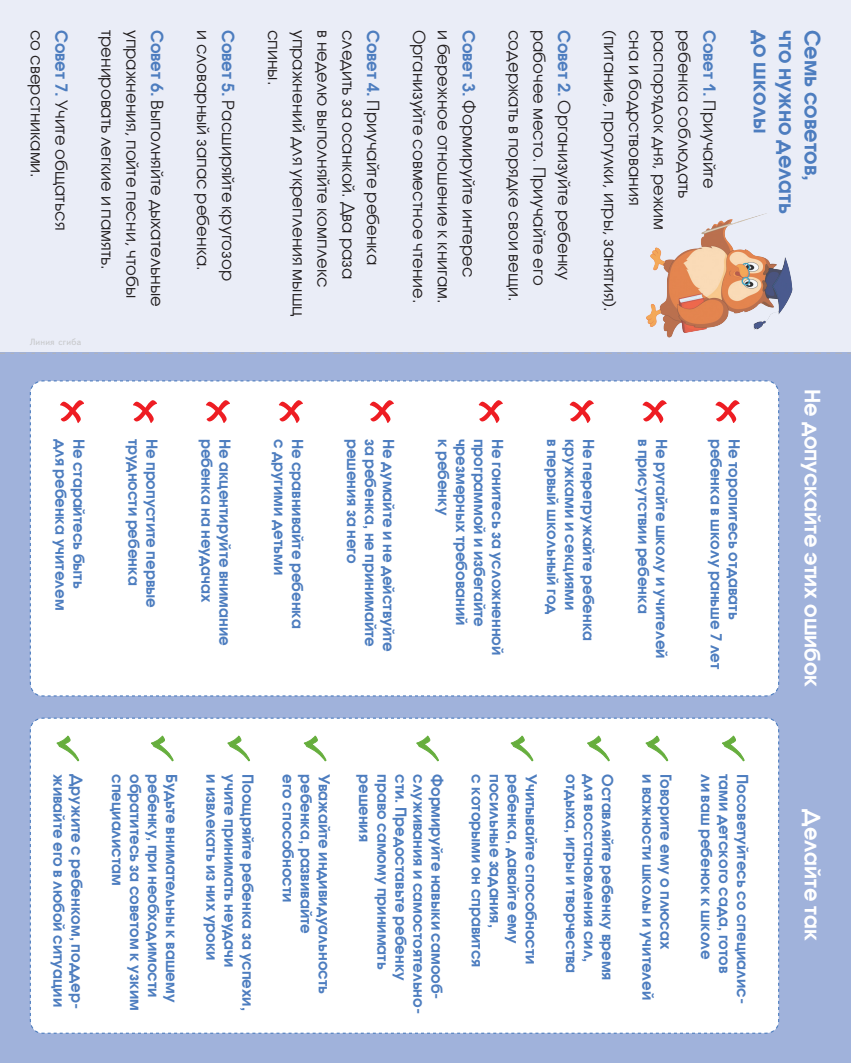
<style>
.page{position:relative;width:851px;height:1063px;background:#fff}
.page>*{position:absolute;margin:0;border:0;box-sizing:border-box;transform-origin:0 0}
.t1{font:700 21px "Avant Garde Gothic C";color:#4d7dbf}
.t2{font:700 21px "Avant Garde Gothic C";color:#fff}
.t3{font:16.5px "Avant Garde Gothic C";color:#231f20}
.t4{font:700 15px "Avant Garde Gothic C";color:#4d7dbf}
._10VREZ-txt{font:9px "Text Book C";letter-spacing:.02em;color:#c7c8ca}
.s1{font-weight:700;color:#4d7dbf}
</style>
<div class="page">
<div style="left:0;top:0;width:850px;height:1063px;background:#eaedf7"></div>
<div style="left:0;top:353px;width:850px;height:710px;background:#a0b2db"></div>
<svg style="left:0;top:353px;width:850px;height:1px"></svg>
<div style="left:29px;top:380px;width:750px;height:317px;background:#fff"></div>
<div style="left:29px;top:717px;width:750px;height:317px;background:#fff"></div>
<img style="left:646px;top:216px;width:132px;height:122px">
<p class="t3" style="left:47px;top:30px;width:150px;rotate:90deg">со сверстниками.</p>
<p class="t3" style="left:71px;top:30px;width:202px;rotate:90deg"><span class="s1">Совет 7.</span> Учите общаться</p>
<p class="t3" style="left:117px;top:30px;width:242px;rotate:90deg">тренировать легкие и память.</p>
<p class="t3" style="left:142px;top:30px;width:269px;rotate:90deg">упражнения, пойте песни, чтобы</p>
<p class="_10VREZ-txt" style="left:30px;top:337px;width:53px">Линия сгиба</p>
<p class="t3" style="left:167px;top:30px;width:278px;rotate:90deg"><span class="s1">Совет 6.</span> Выполняйте дыхательные</p>
<p class="t3" style="left:213px;top:30px;width:242px;rotate:90deg">и словарный запас ребенка.</p>
<p class="t3" style="left:238px;top:30px;width:253px;rotate:90deg"><span class="s1">Совет 5.</span> Расширяйте кругозор</p>
<p class="t3" style="left:284px;top:30px;width:57px;rotate:90deg">спины.</p>
<p class="t3" style="left:308px;top:30px;width:288px;rotate:90deg">упражнений для укрепления мышц</p>
<p class="t3" style="left:333px;top:30px;width:259px;rotate:90deg">в неделю выполняйте комплекс</p>
<p class="t3" style="left:358px;top:30px;width:251px;rotate:90deg">следить за осанкой. Два раза</p>
<p class="t3" style="left:383px;top:30px;width:237px;rotate:90deg"><span class="s1">Совет 4.</span> Приучайте ребенка</p>
<p class="t3" style="left:429px;top:30px;width:275px;rotate:90deg">Организуйте совместное чтение.</p>
<p class="t3" style="left:453px;top:30px;width:276px;rotate:90deg">и бережное отношение к книгам.</p>
<p class="t3" style="left:478px;top:30px;width:250px;rotate:90deg"><span class="s1">Совет 3.</span> Формируйте интерес</p>
<p class="t3" style="left:524px;top:30px;width:274px;rotate:90deg">содержать в порядке свои вещи.</p>
<p class="t3" style="left:549px;top:30px;width:258px;rotate:90deg">рабочее место. Приучайте его</p>
<p class="t3" style="left:574px;top:30px;width:252px;rotate:90deg"><span class="s1">Совет 2.</span> Организуйте ребенку</p>
<p class="t3" style="left:620px;top:30px;width:283px;rotate:90deg">(питание, прогулки, игры, занятия).</p>
<p class="t3" style="left:644px;top:30px;width:177px;rotate:90deg">сна и бодрствования</p>
<p class="t3" style="left:669px;top:30px;width:202px;rotate:90deg">распорядок дня, режим</p>
<p class="t3" style="left:694px;top:30px;width:170px;rotate:90deg">ребенка соблюдать</p>
<p class="t3" style="left:719px;top:30px;width:160px;rotate:90deg"><span class="s1">Совет 1.</span> Приучайте</p>
<p class="t1" style="left:774px;top:30px;width:105px;rotate:90deg">до школы</p>
<p class="t1" style="left:799px;top:30px;width:185px;rotate:90deg">что нужно делать</p>
<p class="t1" style="left:825px;top:30px;width:153px;rotate:90deg">Семь советов,</p>
<p class="t4" style="left:70px;top:439px;width:173px;rotate:90deg">для ребенка учителем</p>
<p class="t4" style="left:88px;top:439px;width:151px;rotate:90deg">Не старайтесь быть</p>
<p class="t4" style="left:143px;top:439px;width:148px;rotate:90deg">трудности ребенка</p>
<p class="t4" style="left:161px;top:439px;width:171px;rotate:90deg">Не пропустите первые</p>
<p class="t4" style="left:216px;top:439px;width:165px;rotate:90deg">ребенка на неудачах</p>
<p class="t4" style="left:234px;top:439px;width:209px;rotate:90deg">Не акцентируйте внимание</p>
<p class="t4" style="left:380px;top:439px;width:210px;rotate:90deg">за ребенка, не принимайте</p>
<p class="t4" style="left:398px;top:439px;width:215px;rotate:90deg">Не думайте и не действуйте</p>
<p class="t4" style="left:289px;top:439px;width:138px;rotate:90deg">с другими детьми</p>
<p class="t4" style="left:307px;top:439px;width:192px;rotate:90deg">Не сравнивайте ребенка</p>
<p class="t4" style="left:362px;top:439px;width:127px;rotate:90deg">решения за него</p>
<p class="t4" style="left:453px;top:439px;width:78px;rotate:90deg">к ребенку</p>
<p class="t4" style="left:471px;top:439px;width:188px;rotate:90deg">чрезмерных требований</p>
<p class="t4" style="left:489px;top:439px;width:190px;rotate:90deg">программой и избегайте</p>
<p class="t4" style="left:507px;top:439px;width:218px;rotate:90deg">Не гонитесь за усложненной</p>
<p class="t4" style="left:561px;top:439px;width:178px;rotate:90deg">в первый школьный год</p>
<p class="t4" style="left:579px;top:439px;width:173px;rotate:90deg">кружками и секциями</p>
<p class="t4" style="left:597px;top:439px;width:204px;rotate:90deg">Не перегружайте ребенка</p>
<p class="t4" style="left:652px;top:439px;width:176px;rotate:90deg">в присутствии ребенка</p>
<p class="t4" style="left:670px;top:439px;width:222px;rotate:90deg">Не ругайте школу и учителей</p>
<p class="t4" style="left:725px;top:439px;width:232px;rotate:90deg">ребенка в школу раньше 7 лет</p>
<p class="t4" style="left:743px;top:439px;width:182px;rotate:90deg">Не торопитесь отдавать</p>
<p class="t2" style="left:825px;top:389px;width:300px;rotate:90deg">Не допускайте этих ошибок</p>
<p class="t4" style="left:446px;top:774px;width:227px;rotate:90deg">Формируйте навыки самооб-</p>
<p class="t4" style="left:486px;top:774px;width:195px;rotate:90deg">с которыми он справится</p>
<p class="t4" style="left:504px;top:774px;width:155px;rotate:90deg">посильные задания,</p>
<p class="t4" style="left:522px;top:774px;width:171px;rotate:90deg">ребенка, давайте ему</p>
<p class="t4" style="left:540px;top:774px;width:192px;rotate:90deg">Учитывайте способности</p>
<p class="t4" style="left:581px;top:774px;width:201px;rotate:90deg">отдыха, игры и творчества</p>
<p class="t4" style="left:599px;top:774px;width:190px;rotate:90deg">для восстановления сил,</p>
<p class="t4" style="left:617px;top:774px;width:208px;rotate:90deg">Оставляйте ребенку время</p>
<p class="t4" style="left:657px;top:774px;width:228px;rotate:90deg">и важности школы и учителей</p>
<p class="t4" style="left:675px;top:774px;width:177px;rotate:90deg">Говорите ему о плюсах</p>
<p class="t4" style="left:715px;top:774px;width:187px;rotate:90deg">ли ваш ребенок к школе</p>
<p class="t4" style="left:733px;top:774px;width:201px;rotate:90deg">тами детского сада, готов</p>
<p class="t4" style="left:751px;top:774px;width:232px;rotate:90deg">Посоветуйтесь со специалис-</p>
<p class="t4" style="left:86px;top:774px;width:236px;rotate:90deg">Дружите с ребенком, поддер-</p>
<p class="t4" style="left:127px;top:774px;width:113px;rotate:90deg">специалистам</p>
<p class="t4" style="left:145px;top:774px;width:238px;rotate:90deg">обратитесь за советом к узким</p>
<p class="t4" style="left:163px;top:774px;width:225px;rotate:90deg">ребенку, при необходимости</p>
<p class="t4" style="left:181px;top:774px;width:230px;rotate:90deg">Будьте внимательны к вашему</p>
<p class="t4" style="left:221px;top:774px;width:188px;rotate:90deg">и извлекать из них уроки</p>
<p class="t4" style="left:239px;top:774px;width:195px;rotate:90deg">учите принимать неудачи</p>
<p class="t4" style="left:257px;top:774px;width:238px;rotate:90deg">Поощряйте ребенка за успехи,</p>
<p class="t4" style="left:297px;top:774px;width:130px;rotate:90deg">его способности</p>
<p class="t4" style="left:315px;top:774px;width:161px;rotate:90deg">ребенка, развивайте</p>
<p class="t4" style="left:333px;top:774px;width:221px;rotate:90deg">Уважайте индивидуальность</p>
<p class="t4" style="left:374px;top:774px;width:69px;rotate:90deg">решения</p>
<p class="t4" style="left:392px;top:774px;width:197px;rotate:90deg">право самому принимать</p>
<p class="t4" style="left:410px;top:774px;width:209px;rotate:90deg">сти. Предоставьте ребенку</p>
<p class="t4" style="left:68px;top:774px;width:234px;rotate:90deg">живайте его в любой ситуации</p>
<p class="t4" style="left:428px;top:774px;width:242px;rotate:90deg">служивания и самостоятельно-</p>
<p class="t2" style="left:825px;top:809px;width:133px;rotate:90deg">Делайте так</p>
</div>
